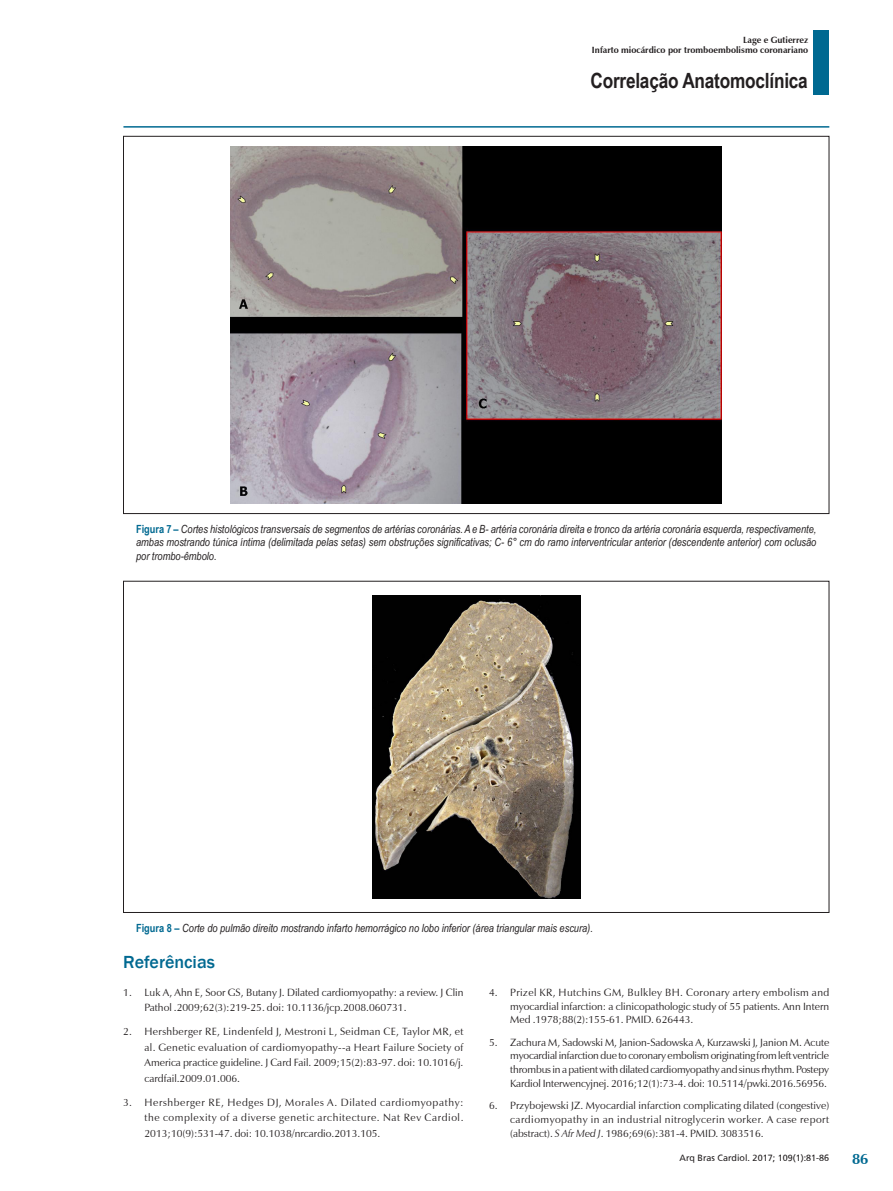
<style>
.page{position:relative;width:893px;height:1191px;background:#fff}
.page>*{position:absolute;margin:0;border:0;box-sizing:border-box;transform-origin:0 0}
.t1{font:700 21px "Arial Narrow";letter-spacing:-.01em;color:#231f20}
._02_-_TITULO_-_MATER{font:500 18px "Franklin Gothic";color:#006991}
.t2{font:700 15px "Zapf Humanist 601 BT";color:#006991}
._06_-_LEGENDA_FIGURA{font:italic 11.25px/13.5px "Arial Narrow";color:#231f20;text-align:justify}
._05_-_REFERENCIAS{font:10.5px/13.6px "Zapf Humanist 601 BT";color:#231f20;text-align:justify}
.t3{font:700 9px/10.8px "Zapf Humanist 601 BT";color:#231f20;text-align:right}
.t4{font:9px "Frutiger";color:#231f20}
.s1{font-weight:700;font-style:normal;color:#006991}
.s2{font-style:italic}
</style>
<div class="page">
<hr style="left:123px;top:126px;width:706px;height:2px;background:#006991">
<div style="left:813px;top:30px;width:16px;height:64px;background:#006991"></div>
<img style="left:231px;top:146px;width:491px;height:357px">
<img style="left:372px;top:595px;width:208px;height:303px">
<p class="t3" style="left:592px;top:34px;width:218px">Lage e Gutierrez<br>Infarto miocárdico por tromboembolismo coronariano</p>
<h1 class="t1" style="left:590px;top:65px;width:219px">Correlação Anatomoclínica</h1>
<p class="_06_-_LEGENDA_FIGURA" style="left:136px;top:521px;width:682px"><span class="s1">Figura 7 –</span> Cortes histológicos transversais de segmentos de artérias coronárias. A e B- artéria coronária direita e tronco da artéria coronária esquerda, respectivamente, ambas mostrando túnica íntima (delimitada pelas setas) sem obstruções significativas; C- 6° cm do ramo interventricular anterior (descendente anterior) com oclusão por trombo-êmbolo.</p>
<p class="_06_-_LEGENDA_FIGURA" style="left:136px;top:920px;width:458px"><span class="s1">Figura 8 –</span> Corte do pulmão direito mostrando infarto hemorrágico no lobo inferior (área triangular mais escura).</p>
<p class="_02_-_TITULO_-_MATER" style="left:123px;top:950px;width:93px">Referências</p>
<p class="_05_-_REFERENCIAS" style="left:145px;top:984px;width:321px;line-height:15.5px;text-indent:-21px">1. Luk A, Ahn E, Soor GS, Butany J. Dilated cardiomyopathy: a review. J Clin<br>Pathol .2009;62(3):219-25. doi: 10.1136/jcp.2008.060731.</p>
<p class="_05_-_REFERENCIAS" style="left:145px;top:1024px;width:320px;line-height:15.5px;text-indent:-21px">2. Hershberger RE, Lindenfeld J, Mestroni L, Seidman CE, Taylor MR, et al. Genetic evaluation of cardiomyopathy--a Heart Failure Society of America practice guideline. J Card Fail. 2009;15(2):83-97. doi: 10.1016/j. cardfail.2009.01.006.</p>
<p class="_05_-_REFERENCIAS" style="left:145px;top:1094px;width:321px;line-height:15.5px;text-indent:-21px">3. Hershberger RE, Hedges DJ, Morales A. Dilated cardiomyopathy: the complexity of a diverse genetic architecture. Nat Rev Cardiol.<br>2013;10(9):531-47. doi: 10.1038/nrcardio.2013.105.</p>
<p class="_05_-_REFERENCIAS" style="left:510px;top:985px;width:321px;text-indent:-21px">4. Prizel KR, Hutchins GM, Bulkley BH. Coronary artery embolism and myocardial infarction: a clinicopathologic study of 55 patients. Ann Intern Med .1978;88(2):155-61. PMID. 626443.</p>
<p class="_05_-_REFERENCIAS" style="left:510px;top:1035px;width:321px;text-indent:-21px">5. Zachura M, Sadowski M, Janion-Sadowska A, Kurzawski J, Janion M. Acute myocardial infarction due to coronary embolism originating from left ventricle thrombus in a patient with dilated cardiomyopathy and sinus rhythm. Postepy Kardiol Interwencyjnej. 2016;12(1):73-4. doi: 10.5114/pwki.2016.56956.</p>
<p class="_05_-_REFERENCIAS" style="left:510px;top:1098px;width:321px;text-indent:-21px">6. Przybojewski JZ. Myocardial infarction complicating dilated (congestive) cardiomyopathy in an industrial nitroglycerin worker. A case report (abstract). <span class="s2">S Afr Med J</span>. 1986;69(6):381-4. PMID. 3083516.</p>
<p class="t4" style="left:680px;top:1153px;width:151px">Arq Bras Cardiol. 2017; 109(1):81-86</p>
<h3 class="t2" style="left:852px;top:1149px;width:18px">86</h3>
</div>
